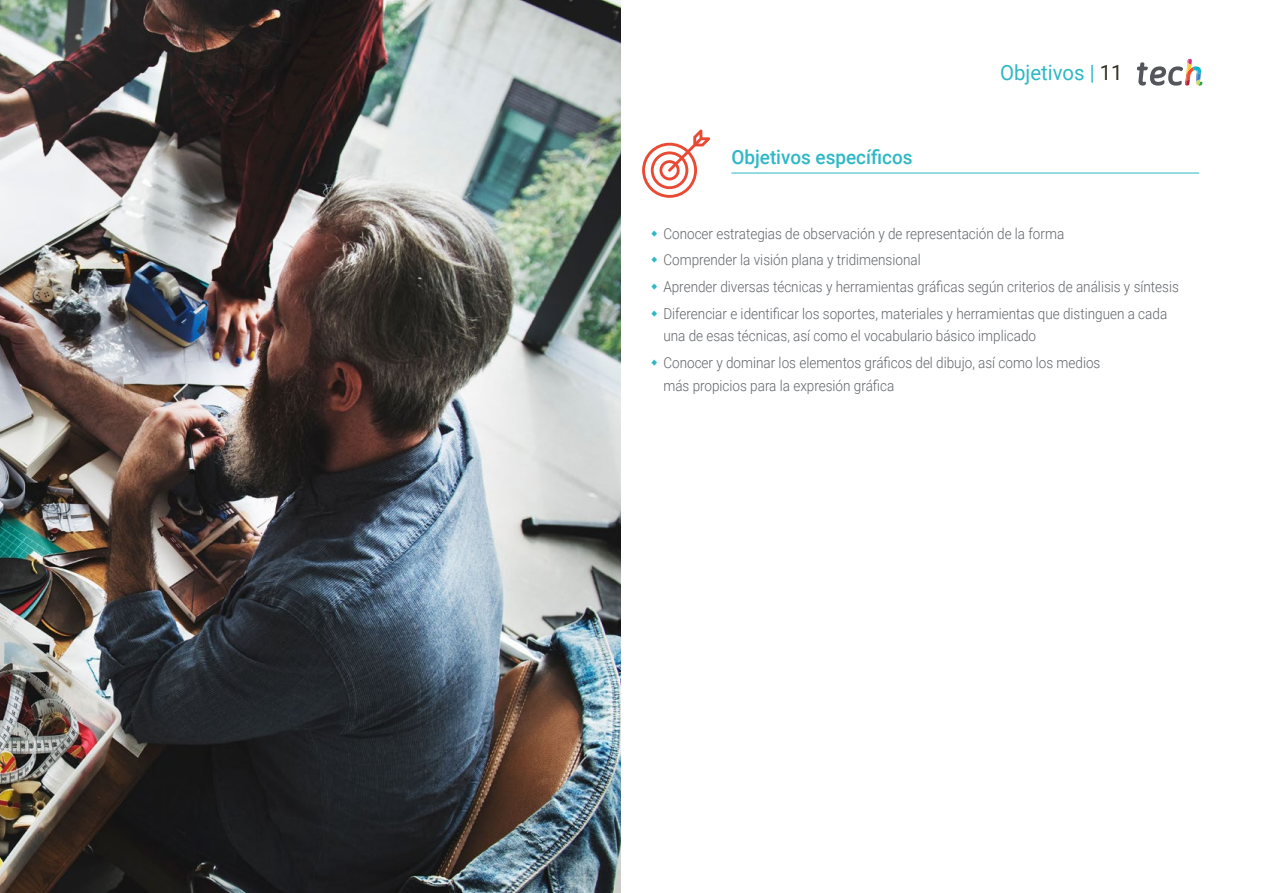
<style>
.page{position:relative;width:1263px;height:893px;background:#fff}
.page>*{position:absolute;margin:0;border:0;box-sizing:border-box;transform-origin:0 0}
.t1{font:21px "Roboto";color:#2db8c5}
.t2{font:500 19.5px "Roboto";color:#2db8c5}
.t3{font:300 15px/26.7px "Roboto";color:#61646a;scale:.9 1}
.s1{color:#312e20}
</style>
<div class="page">
<hr style="left:731px;top:173px;width:468px;height:1px;background:#2db8c5">
<svg style="left:642px;top:129px;width:68px;height:69px"></svg>
<img style="left:0;top:0;width:621px;height:893px">
<svg style="left:1137px;top:59px;width:65px;height:27px"></svg>
<h2 class="t2" style="left:731px;top:144px;width:183px">Objetivos específicos</h2>
<h1 class="t1" style="left:1000px;top:57px;width:124px">Objetivos | <span class="s1">11</span></h1>
<p class="t3" style="left:663px;top:219px;width:574px">Conocer estrategias de observación y de representación de la forma<br>Comprender la visión plana y tridimensional<br>Aprender diversas técnicas y herramientas gráficas según criterios de análisis y síntesis Diferenciar e identificar los soportes, materiales y herramientas que distinguen a cada</p>
<p class="t3" style="left:663px;top:322px;width:487px">una de esas técnicas, así como el vocabulario básico implicado<br>Conocer y dominar los elementos gráficos del dibujo, así como los medios</p>
<p class="t3" style="left:663px;top:371px;width:258px">más propicios para la expresión gráfica</p>
</div>
